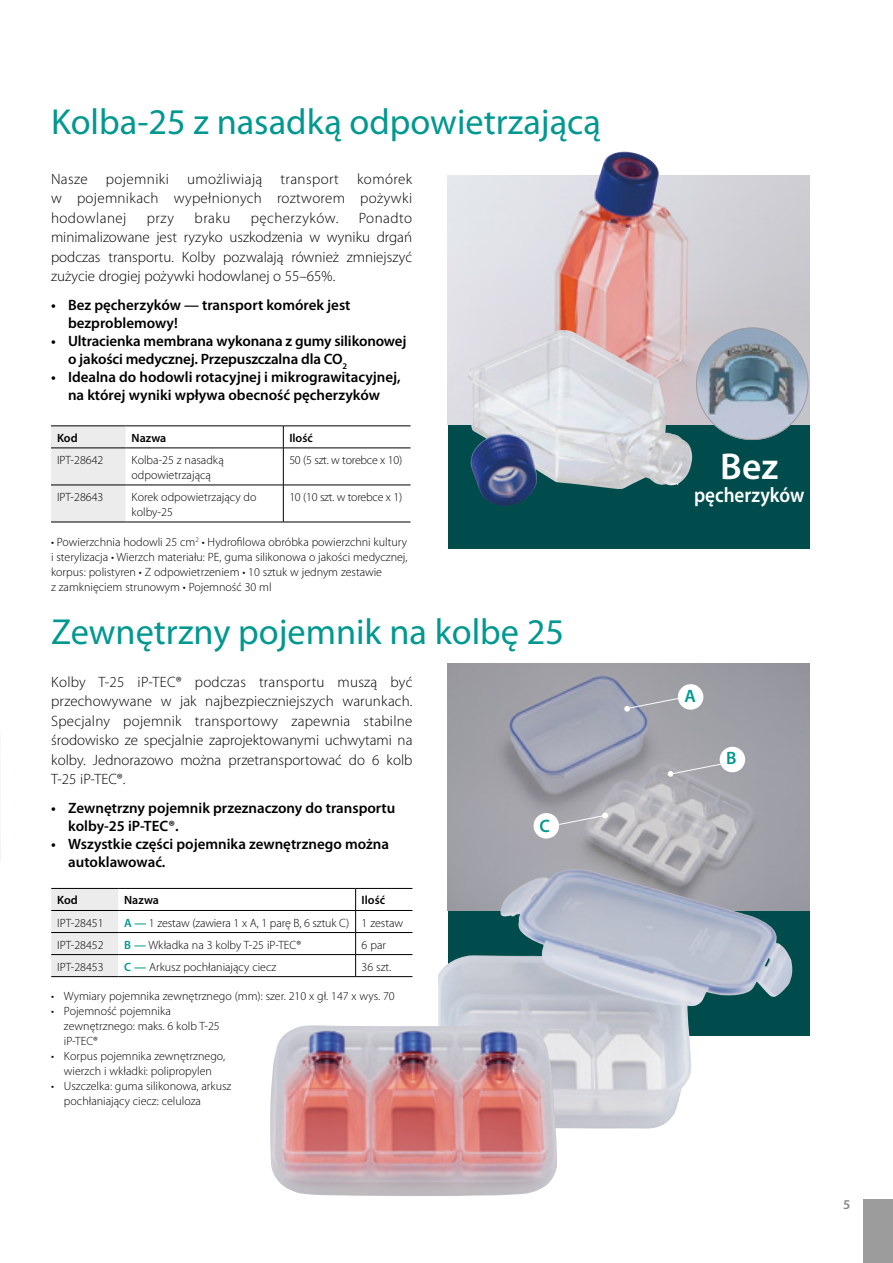
<style>
.page{position:relative;width:893px;height:1263px;background:#fff}
.page>*{position:absolute;margin:0;border:0;box-sizing:border-box;transform-origin:0 0}
.t1{font:600 37.5px "Myriad Pro";color:#fff}
.t2{font:36.3px "Myriad Pro";color:#009890}
.t3{font:600 21px "Myriad Pro";color:#fff;scale:.91 1}
.t4{font:600 18px "Myriad Pro";color:#009890}
.t5{font:300 15px/19.5px "Myriad Pro";color:#000;text-align:justify}
.t6{font:600 15px/18px "Myriad Pro";color:#000}
.t7{font:300 15px "Myriad Pro";letter-spacing:.03em;color:#000}
.t8{font:600 13.5px "Myriad Pro";color:#868786}
.t9{font:300 12px/15px "Myriad Pro";color:#000}
.t10{font:300 12px "Myriad Pro";letter-spacing:-.02em;color:#000}
.t11{font:600 12px "Myriad Pro";color:#000}
.s1{font-weight:600;color:#009890}
</style>
<div class="page">
<div style="left:448px;top:418px;width:361px;height:131px;background:#004c4c"></div>
<div style="left:448px;top:905px;width:361px;height:130px;background:#004c4c"></div>
<img style="left:448px;top:176px;width:361px;height:248px">
<img style="left:448px;top:663px;width:361px;height:247px">
<img style="left:438px;top:869px;width:355px;height:260px">
<div style="left:51px;top:427px;width:75px;height:95px;background:#ececec"></div>
<svg style="left:283px;top:427px;width:1px;height:21px"></svg>
<hr style="left:283px;top:448px;width:1px;height:37px;background:#000">
<hr style="left:283px;top:485px;width:1px;height:37px;background:#000">
<hr style="left:51px;top:426px;width:75px;height:1px;background:#000">
<hr style="left:126px;top:426px;width:157px;height:1px;background:#000">
<hr style="left:283px;top:426px;width:128px;height:1px;background:#000">
<hr style="left:51px;top:448px;width:75px;height:1px;background:#000">
<hr style="left:126px;top:448px;width:157px;height:1px;background:#000">
<hr style="left:283px;top:448px;width:128px;height:1px;background:#000">
<hr style="left:51px;top:485px;width:75px;height:1px;background:#000">
<hr style="left:126px;top:485px;width:157px;height:1px;background:#000">
<hr style="left:283px;top:485px;width:128px;height:1px;background:#000">
<hr style="left:51px;top:522px;width:75px;height:1px;background:#000">
<hr style="left:126px;top:522px;width:157px;height:1px;background:#000">
<hr style="left:283px;top:522px;width:128px;height:1px;background:#000">
<div style="left:51px;top:889px;width:67px;height:87px;background:#ececec"></div>
<hr style="left:51px;top:888px;width:67px;height:1px;background:#000">
<hr style="left:118px;top:888px;width:238px;height:1px;background:#000">
<hr style="left:356px;top:888px;width:56px;height:1px;background:#000">
<hr style="left:51px;top:910px;width:67px;height:1px;background:#000">
<hr style="left:118px;top:910px;width:238px;height:1px;background:#000">
<hr style="left:356px;top:910px;width:56px;height:1px;background:#000">
<hr style="left:51px;top:932px;width:67px;height:1px;background:#000">
<hr style="left:118px;top:932px;width:238px;height:1px;background:#000">
<hr style="left:356px;top:932px;width:56px;height:1px;background:#000">
<hr style="left:51px;top:954px;width:67px;height:1px;background:#000">
<hr style="left:118px;top:954px;width:238px;height:1px;background:#000">
<hr style="left:356px;top:954px;width:56px;height:1px;background:#000">
<svg style="left:355px;top:889px;width:1px;height:87px"></svg>
<hr style="left:51px;top:976px;width:67px;height:1px;background:#000">
<hr style="left:118px;top:976px;width:238px;height:1px;background:#000">
<hr style="left:356px;top:976px;width:56px;height:1px;background:#000">
<img style="left:555px;top:152px;width:133px;height:178px">
<img style="left:468px;top:330px;width:224px;height:176px">
<img style="left:0;top:773px;width:1px;height:88px">
<img style="left:696px;top:328px;width:112px;height:112px;border-radius:55px">
<div style="left:863px;top:1199px;width:30px;height:64px;background:#9c9c9d"></div>
<div style="left:678px;top:684px;width:25px;height:26px;background:#fff;border-radius:50%"></div>
<div style="left:720px;top:747px;width:25px;height:25px;background:#fff;border-radius:50%"></div>
<div style="left:534px;top:813px;width:25px;height:25px;background:#fff;border-radius:50%"></div>
<svg style="left:624px;top:697px;width:56px;height:15px"></svg>
<svg style="left:668px;top:762px;width:58px;height:15px"></svg>
<svg style="left:551px;top:812px;width:57px;height:15px"></svg>
<img style="left:270px;top:1025px;width:287px;height:171px">
<h2 class="t2" style="left:51px;top:99px;width:551px">Kolba-25 z nasadką odpowietrzającą</h2>
<p class="t5" style="left:51px;top:169px;width:363px">Nasze pojemniki umożliwiają transport komórek w pojemnikach wypełnionych roztworem pożywki hodowlanej</p>
<p class="t5" style="left:51px;top:208px;width:363px;text-indent:308px">Ponadto minimalizowane jest ryzyko uszkodzenia w wyniku drgań podczas transportu. Kolby pozwalają również zmniejszyć zużycie drogiej pożywki hodowlanej o 55–65%.</p>
<p class="t6" style="left:68px;top:296px;width:284px;text-indent:-17px">• Bez pęcherzyków — transport komórek jest bezproblemowy!</p>
<p class="t6" style="left:68px;top:332px;width:340px;text-indent:-17px">• Ultracienka membrana wykonana z gumy silikonowej o jakości medycznej. Przepuszczalna dla CO<sub>2</sub></p>
<p class="t6" style="left:51px;top:368px;width:351px;text-align:center">• Idealna do hodowli rotacyjnej i mikrograwitacyjnej, na której wyniki wpływa obecność pęcherzyków</p>
<p class="t11" style="left:57px;top:430px;width:22px">Kod</p>
<p class="t11" style="left:132px;top:430px;width:36px">Nazwa</p>
<p class="t11" style="left:289px;top:430px;width:25px">Ilość</p>
<p class="t9" style="left:57px;top:452px;width:48px">IPT-28642</p>
<p class="t9" style="left:132px;top:452px;width:94px">Kolba-25 z nasadką odpowietrzającą</p>
<p class="t10" style="left:289px;top:453px;width:114px">50 (5 szt. w torebce x 10)</p>
<p class="t9" style="left:57px;top:489px;width:48px">IPT-28643</p>
<p class="t9" style="left:132px;top:489px;width:126px">Korek odpowietrzający do kolby-25</p>
<p class="t10" style="left:289px;top:490px;width:114px">10 (10 szt. w torebce x 1)</p>
<p class="t9" style="left:51px;top:534px;width:358px">• Powierzchnia hodowli 25 cm<sup>2</sup> • Hydrofilowa obróbka powierzchni kultury i sterylizacja • Wierzch materiału: PE, guma silikonowa o jakości medycznej, korpus: polistyren • Z odpowietrzeniem • 10 sztuk w jednym zestawie<br>z zamknięciem strunowym • Pojemność 30 ml</p>
<p class="t5" style="left:147px;top:208px;width:29px">przy</p>
<p class="t5" style="left:195px;top:208px;width:37px">braku</p>
<p class="t7" style="left:251px;top:209px;width:89px">pęcherzyków.</p>
<h2 class="t2" style="left:51px;top:609px;width:514px">Zewnętrzny pojemnik na kolbę 25</h2>
<p class="t5" style="left:51px;top:672px;width:363px">Kolby T-25 iP-TEC® podczas transportu muszą być przechowywane w jak najbezpieczniejszych warunkach.<br>Specjalny pojemnik transportowy zapewnia stabilne środowisko ze specjalnie zaprojektowanymi uchwytami na kolby. Jednorazowo można przetransportować do 6 kolb T-25 iP-TEC®.</p>
<p class="t6" style="left:68px;top:798px;width:329px;text-indent:-17px">• Zewnętrzny pojemnik przeznaczony do transportu kolby-25 iP-TEC®.</p>
<p class="t6" style="left:68px;top:834px;width:322px;text-indent:-17px">• Wszystkie części pojemnika zewnętrznego można autoklawować.</p>
<p class="t11" style="left:57px;top:893px;width:22px">Kod</p>
<p class="t11" style="left:124px;top:893px;width:36px">Nazwa</p>
<p class="t11" style="left:362px;top:893px;width:25px">Ilość</p>
<p class="t9" style="left:57px;top:915px;width:48px">IPT-28451</p>
<p class="t9" style="left:124px;top:915px;width:280px"><span class="s1">A —</span> 1 zestaw (zawiera 1 x A, 1 parę B, 6 sztuk C) 1 zestaw</p>
<p class="t9" style="left:57px;top:937px;width:48px">IPT-28452</p>
<p class="t9" style="left:124px;top:937px;width:178px"><span class="s1">B —</span> Wkładka na 3 kolby T-25 iP-TEC®</p>
<p class="t9" style="left:362px;top:937px;width:26px">6 par</p>
<p class="t9" style="left:57px;top:959px;width:48px">IPT-28453</p>
<p class="t9" style="left:124px;top:959px;width:154px"><span class="s1">C —</span> Arkusz pochłaniający ciecz</p>
<p class="t9" style="left:362px;top:959px;width:31px">36 szt.</p>
<p class="t9" style="left:51px;top:989px;width:345px">• Wymiary pojemnika zewnętrznego (mm): szer. 210 x gł. 147 x wys. 70</p>
<p class="t9" style="left:64px;top:1004px;width:157px;text-indent:-13px">• Pojemność pojemnika zewnętrznego: maks. 6 kolb T-25 iP-TEC®</p>
<p class="t9" style="left:51px;top:1049px;width:175px;text-align:center">• Korpus pojemnika zewnętrznego, wierzch i wkładki: polipropylen</p>
<p class="t9" style="left:64px;top:1079px;width:169px;text-indent:-13px">• Uszczelka: guma silikonowa, arkusz pochłaniający ciecz: celuloza</p>
<h3 class="t4" style="left:539px;top:815px;width:12px">C</h3>
<h1 class="t1" style="left:720px;top:443px;width:60px">Bez</h1>
<h3 class="t3" style="left:694px;top:481px;width:123px">pęcherzyków</h3>
<h3 class="t4" style="left:684px;top:685px;width:13px">A</h3>
<h3 class="t4" style="left:726px;top:747px;width:12px">B</h3>
<p class="t8" style="left:843px;top:1196px;width:9px">5</p>
</div>
